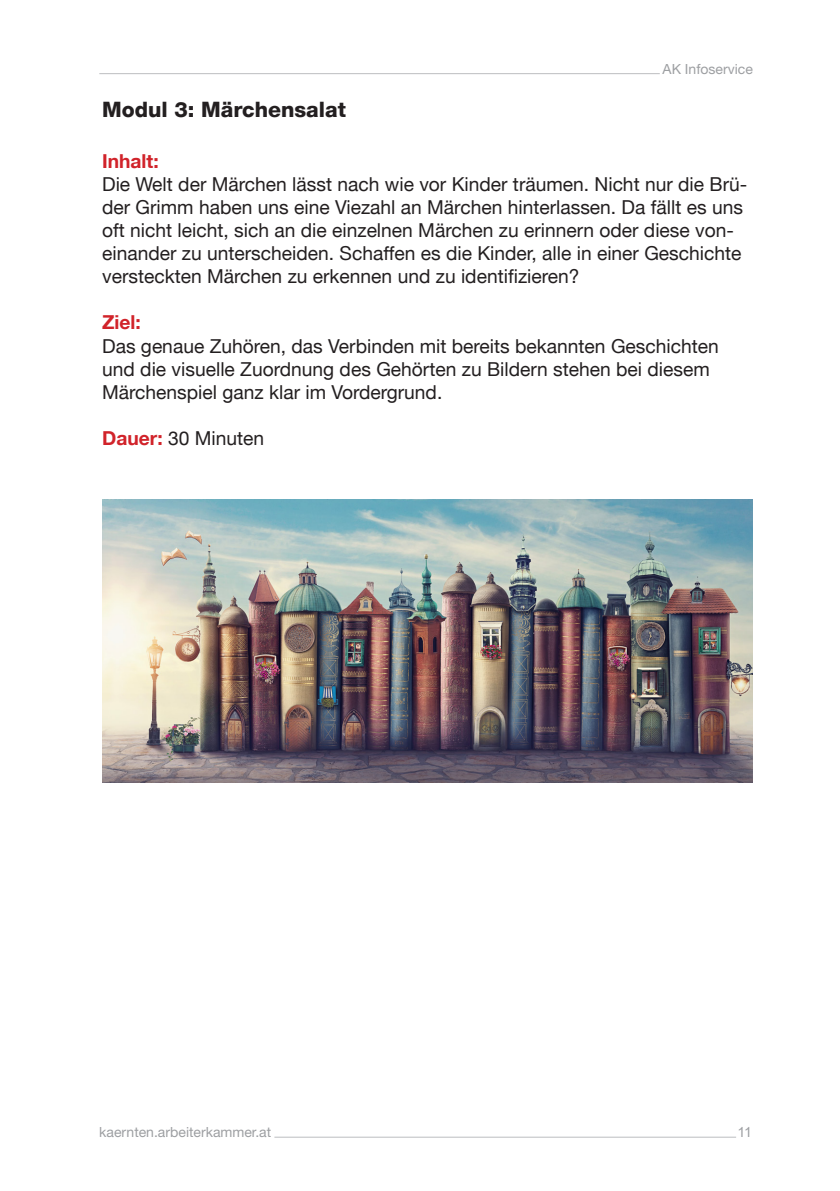
<style>
.page{position:relative;width:840px;height:1191px;background:#fff}
.page>*{position:absolute;margin:0;border:0;box-sizing:border-box;transform-origin:0 0}
.t1{font:800 21.2px "Helvetica Neue LT";color:#231f20}
.t2{font:19.2px/23px "Helvetica Neue LT";color:#231f20}
.t3{font:700 19.2px "Helvetica Neue LT";color:#d1232a}
.t4{font:14px "Helvetica Neue LT Std";color:#9d9fa2}
.t5{font:14px "Arial";color:#9d9fa2}
.s1{font-weight:700;color:#d1232a}
</style>
<div class="page">
<img style="left:102px;top:499px;width:649px;height:283px">
<hr style="left:99px;top:73px;width:560px;height:1px;background:#bcbdc0">
<hr style="left:274px;top:1136px;width:461px;height:1px;background:#bcbdc0">
<p class="t4" style="left:662px;top:60px;width:92px">AK Infoservice</p>
<p class="t1" style="left:102px;top:97px;width:245px">Modul 3: Märchensalat</p>
<p class="t3" style="left:102px;top:149px;width:58px">Inhalt:</p>
<p class="t2" style="left:102px;top:173px;width:646px">Die Welt der Märchen lässt nach wie vor Kinder träumen. Nicht nur die Brü&shy;der Grimm haben uns eine Viezahl an Märchen hinterlassen. Da fällt es uns oft nicht leicht, sich an die einzelnen Märchen zu erinnern oder diese von&shy;einander zu unterscheiden. Schaffen es die Kinder, alle in einer Geschichte versteckten Märchen zu erkennen und zu identifizieren?</p>
<p class="t3" style="left:102px;top:311px;width:40px">Ziel:</p>
<p class="t2" style="left:102px;top:334px;width:618px">Das genaue Zuhören, das Verbinden mit bereits bekannten Geschichten und die visuelle Zuordnung des Gehörten zu Bildern stehen bei diesem<br>Märchenspiel ganz klar im Vordergrund.</p>
<p class="t2" style="left:102px;top:426px;width:163px"><span class="s1">Dauer:</span> 30 Minuten</p>
<p class="t4" style="left:99px;top:1123px;width:173px">kaernten.arbeiterkammer.at</p>
<p class="t5" style="left:737px;top:1122px;width:16px">11</p>
</div>
